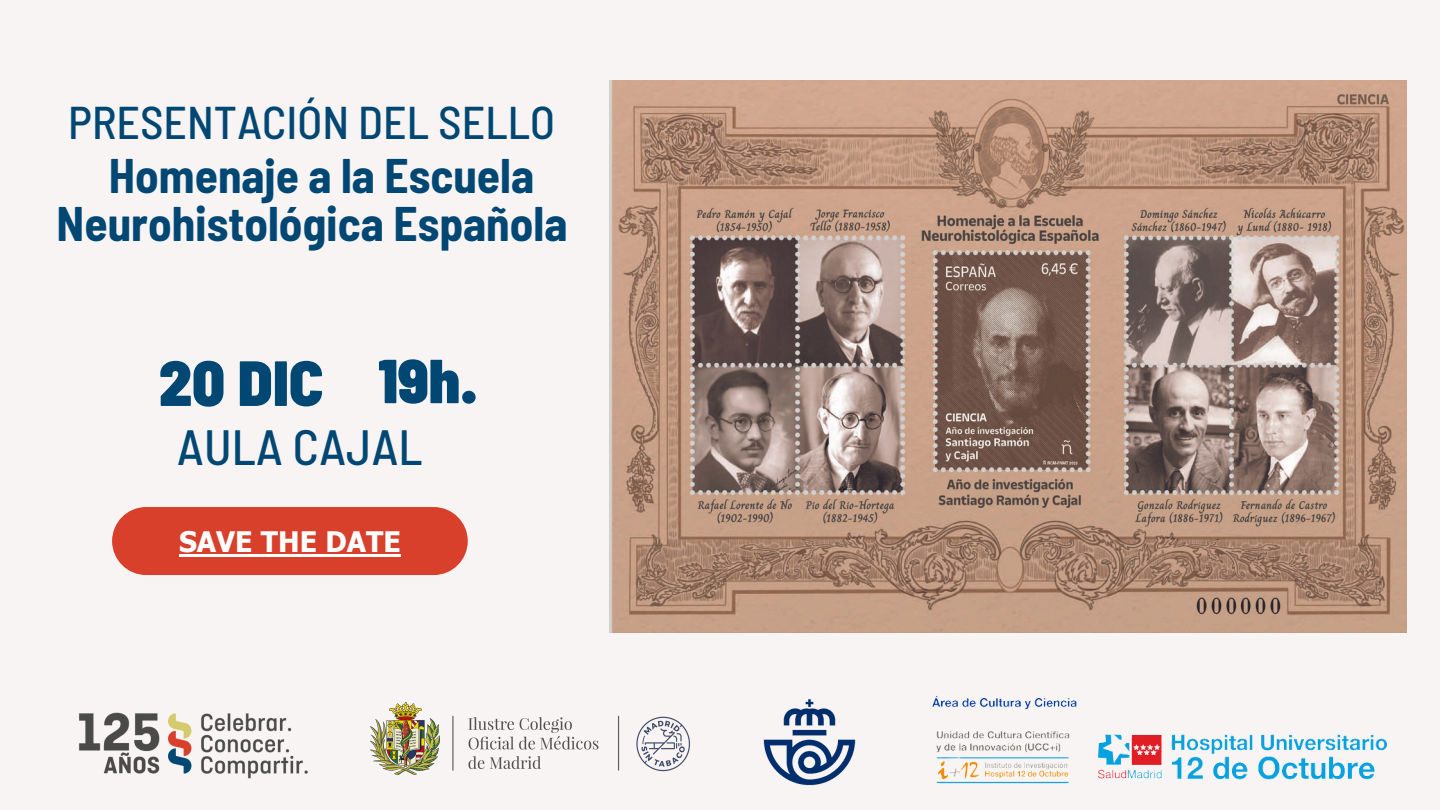
<style>
.page{position:relative;width:1440px;height:810px;background:#f8f4f4}
.page>*{position:absolute;margin:0;border:0;box-sizing:border-box;transform-origin:0 0}
.t1{font:900 semi-condensed 63.7px "Barlow";color:#004773}
.t2{font:900 semi-condensed 62px "Barlow";color:#004773}
.t3{font:500 semi-condensed 49.4px "Barlow";color:#004773}
.t4{font:700 semi-condensed 47.4px/48px "Barlow";color:#004773;text-align:center}
.t5{font:500 semi-condensed 45.8px "Barlow";color:#004773}
.t6{font:700 28.2px "Tahoma";color:#fff}
</style>
<div class="page">
<img style="left:610px;top:81px;width:796px;height:551px">
<img style="left:79px;top:712px;width:229px;height:67px">
<img style="left:370px;top:703px;width:320px;height:72px">
<div style="left:112px;top:507px;width:356px;height:68px;background:#d8402b;border-radius:34px"></div>
<img style="left:932px;top:696px;width:455px;height:88px">
<img style="left:763px;top:699px;width:93px;height:87px">
<hr style="left:179px;top:554px;width:222px;height:3px;background:#fff">
<p class="t5" style="left:68px;top:93px;width:488px">PRESENTACIÓN DEL SELLO</p>
<p class="t4" style="left:57px;top:150px;width:512px">Homenaje a la Escuela<br>Neurohistológica Española</p>
<p class="t1" style="left:159px;top:342px;width:166px">20 DIC</p>
<p class="t2" style="left:378px;top:341px;width:101px">19h.</p>
<p class="t3" style="left:177px;top:416px;width:247px">AULA CAJAL</p>
<p class="t6" style="left:179px;top:524px;width:223px">SAVE THE DATE</p>
</div>
